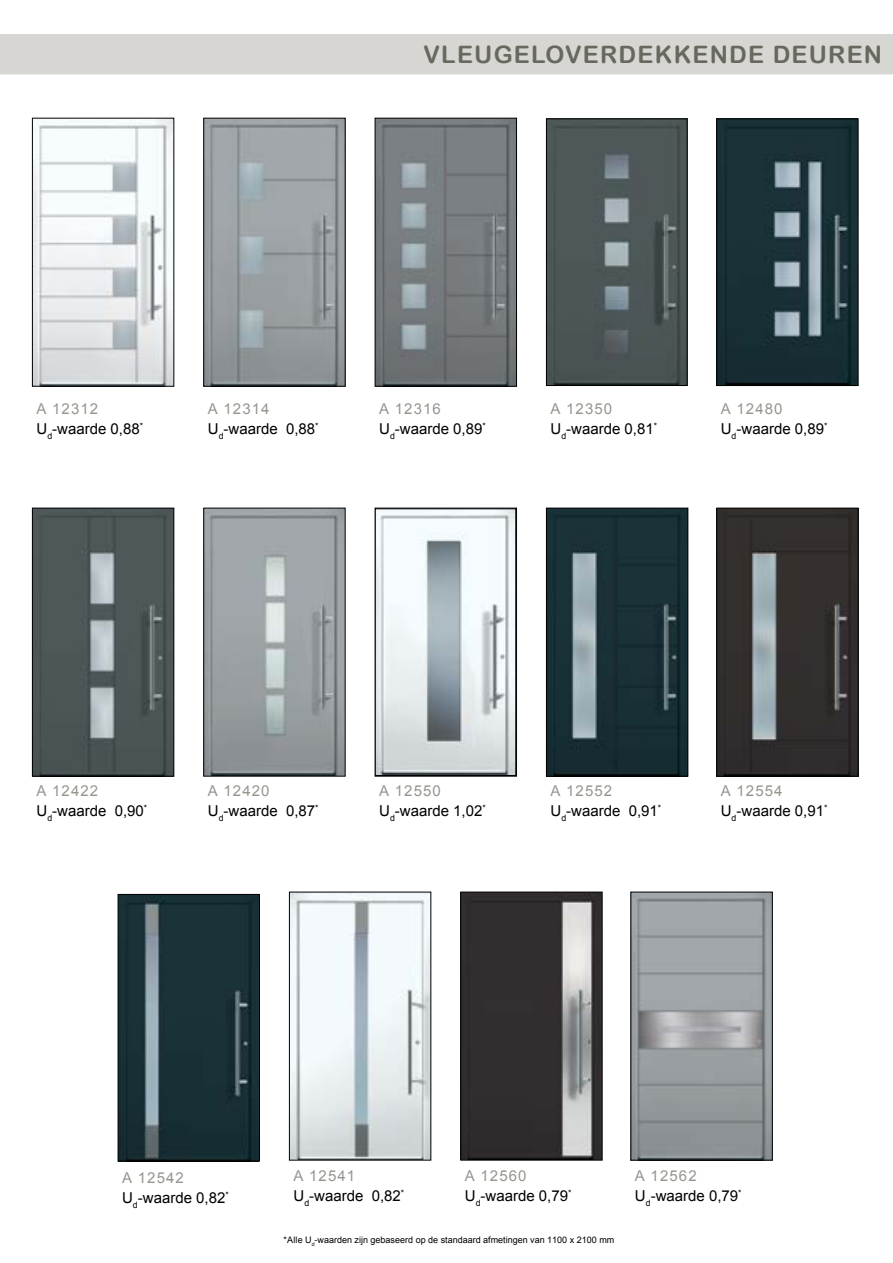
<style>
.page{position:relative;width:893px;height:1263px;background:#fff}
.page>*{position:absolute;margin:0;border:0;box-sizing:border-box;transform-origin:0 0}
.t1{font:24px "Arial Rounded MT Bold";letter-spacing:.05em;color:#67685e}
.t2{font:15px/19.8px "Arial";color:#000}
.t3{font:9px "Arial";color:#000}
.s1{color:#97958e}
</style>
<div class="page">
<img style="left:206px;top:120px;width:137px;height:264px">
<div style="left:204px;top:118px;width:141px;height:268px;border:1px solid #000"></div>
<img style="left:377px;top:120px;width:138px;height:264px">
<div style="left:375px;top:118px;width:142px;height:268px;border:1px solid #000"></div>
<img style="left:34px;top:120px;width:138px;height:264px">
<div style="left:32px;top:118px;width:142px;height:268px;border:1px solid #000"></div>
<img style="left:548px;top:121px;width:137px;height:263px">
<div style="left:546px;top:119px;width:141px;height:267px;border:1px solid #000"></div>
<img style="left:206px;top:510px;width:137px;height:264px">
<div style="left:204px;top:508px;width:141px;height:268px;border:1px solid #000"></div>
<img style="left:34px;top:510px;width:138px;height:264px">
<div style="left:32px;top:508px;width:142px;height:268px;border:1px solid #000"></div>
<img style="left:719px;top:121px;width:137px;height:263px">
<div style="left:717px;top:119px;width:141px;height:267px;border:1px solid #000"></div>
<img style="left:291px;top:894px;width:138px;height:264px">
<div style="left:289px;top:892px;width:142px;height:268px;border:1px solid #000"></div>
<img style="left:120px;top:896px;width:138px;height:263px">
<div style="left:118px;top:894px;width:142px;height:267px;border:1px solid #000"></div>
<img style="left:377px;top:511px;width:137px;height:263px">
<div style="left:375px;top:508px;width:142px;height:268px;border:1px solid #000"></div>
<img style="left:548px;top:510px;width:138px;height:264px">
<div style="left:546px;top:508px;width:142px;height:268px;border:1px solid #000"></div>
<img style="left:719px;top:510px;width:137px;height:264px">
<div style="left:717px;top:508px;width:141px;height:268px;border:1px solid #000"></div>
<img style="left:463px;top:894px;width:137px;height:264px">
<div style="left:461px;top:892px;width:141px;height:268px;border:1px solid #000"></div>
<img style="left:633px;top:894px;width:137px;height:264px">
<div style="left:0;top:34px;width:893px;height:40px;background:#d7d6d2"></div>
<h1 class="t1" style="left:424px;top:41px;width:460px">VLEUGELOVERDEKKENDE DEUREN</h1>
<p class="t2" style="left:36px;top:399px;width:108px"><span class="s1">A 12312<br></span>U<sub>d</sub>-waarde 0,88<sup>*</sup></p>
<p class="t2" style="left:208px;top:399px;width:112px"><span class="s1">A 12314<br></span>U<sub>d</sub>-waarde 0,88<sup>*</sup></p>
<p class="t2" style="left:379px;top:399px;width:108px"><span class="s1">A 12316<br></span>U<sub>d</sub>-waarde 0,89<sup>*</sup></p>
<p class="t2" style="left:550px;top:399px;width:108px"><span class="s1">A 12350<br></span>U<sub>d</sub>-waarde 0,81<sup>*</sup></p>
<p class="t2" style="left:721px;top:399px;width:108px"><span class="s1">A 12480<br></span>U<sub>d</sub>-waarde 0,89<sup>*</sup></p>
<p class="t2" style="left:36px;top:781px;width:112px"><span class="s1">A 12422<br></span>U<sub>d</sub>-waarde 0,90<sup>*</sup></p>
<p class="t2" style="left:208px;top:781px;width:112px"><span class="s1">A 12420<br></span>U<sub>d</sub>-waarde 0,87<sup>*</sup></p>
<p class="t2" style="left:379px;top:781px;width:108px"><span class="s1">A 12550<br></span>U<sub>d</sub>-waarde 1,02<sup>*</sup></p>
<p class="t2" style="left:550px;top:781px;width:112px"><span class="s1">A 12552<br></span>U<sub>d</sub>-waarde 0,91<sup>*</sup></p>
<p class="t2" style="left:721px;top:781px;width:108px"><span class="s1">A 12554<br></span>U<sub>d</sub>-waarde 0,91<sup>*</sup></p>
<p class="t2" style="left:122px;top:1168px;width:108px"><span class="s1">A 12542<br></span>U<sub>d</sub>-waarde 0,82<sup>*</sup></p>
<p class="t2" style="left:293px;top:1166px;width:112px"><span class="s1">A 12541<br></span>U<sub>d</sub>-waarde 0,82<sup>*</sup></p>
<p class="t2" style="left:465px;top:1166px;width:108px"><span class="s1">A 12560<br></span>U<sub>d</sub>-waarde 0,79<sup>*</sup></p>
<p class="t2" style="left:635px;top:1166px;width:108px"><span class="s1">A 12562<br></span>U<sub>d</sub>-waarde 0,79<sup>*</sup></p>
<p class="t3" style="left:283px;top:1234px;width:332px">*Alle U<sub>d</sub>-waarden zijn gebaseerd op de standaard afmetingen van 1100 x 2100 mm</p>
</div>
